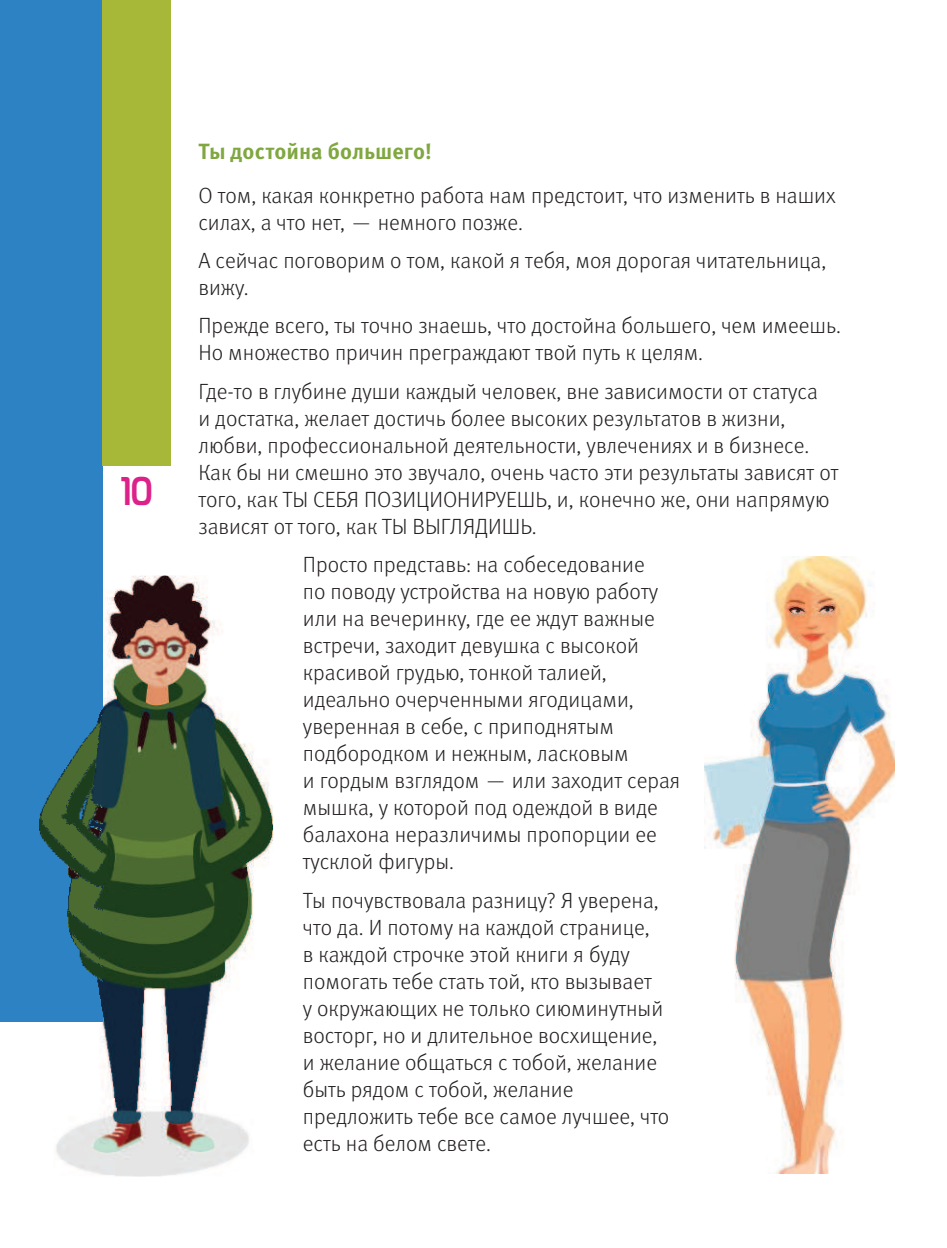
<style>
.page{position:relative;width:947px;height:1248px;background:#fff}
.page>*{position:absolute;margin:0;border:0;box-sizing:border-box;transform-origin:0 0}
.t1{font:700 40px "Magistral";color:#dd218b;scale:.85 1}
.t2{font:300 22px/27px "Meta Offc Pro";color:#231f20}
.t3{font:700 22px "Meta Offc Pro";color:#80a740}
</style>
<div class="page">
<div style="left:0;top:0;width:102px;height:1021px;background:#2d82c4"></div>
<div style="left:102px;top:0;width:69px;height:465px;background:#a7b839"></div>
<img style="left:704px;top:557px;width:191px;height:616px">
<img style="left:39px;top:575px;width:234px;height:601px">
<img style="left:39px;top:575px;width:63px;height:446px">
<h1 class="t1" style="left:121px;top:467px;width:38px">10</h1>
<p class="t3" style="left:198px;top:139px;width:235px">Ты достойна большего!</p>
<p class="t2" style="left:198px;top:183px;width:639px">О том, какая конкретно работа нам предстоит, что изменить в наших силах, а что нет, — немного позже.</p>
<p class="t2" style="left:198px;top:248px;width:629px">А сейчас поговорим о том, какой я тебя, моя дорогая читательница, вижу.</p>
<p class="t2" style="left:198px;top:313px;width:644px">Прежде всего, ты точно знаешь, что достойна большего, чем имеешь.<br>Но множество причин преграждают твой путь к целям.</p>
<p class="t2" style="left:198px;top:379px;width:641px">Где-то в глубине души каждый человек, вне зависимости от статуса<br>и достатка, желает достичь более высоких результатов в жизни, любви, профессиональной деятельности, увлечениях и в бизнесе.<br>Как бы ни смешно это звучало, очень часто эти результаты зависят от того, как ТЫ СЕБЯ ПОЗИЦИОНИРУЕШЬ, и, конечно же, они напрямую зависят от того, как ТЫ ВЫГЛЯДИШЬ.</p>
<p class="t2" style="left:303px;top:552px;width:379px">Просто представь: на собеседование<br>по поводу устройства на новую работу или на вечеринку, где ее ждут важные встречи, заходит девушка с высокой красивой грудью, тонкой талией, идеально очерченными ягодицами, уверенная в себе, с приподнятым подбородком и нежным, ласковым<br>и гордым взглядом — или заходит серая мышка, у которой под одеждой в виде балахона неразличимы пропорции ее тусклой фигуры.</p>
<p class="t2" style="left:303px;top:887px;width:368px">Ты почувствовала разницу? Я уверена, что да. И потому на каждой странице,<br>в каждой строчке этой книги я буду помогать тебе стать той, кто вызывает<br>у окружающих не только сиюминутный восторг, но и длительное восхищение, и желание общаться с тобой, желание быть рядом с тобой, желание предложить тебе все самое лучшее, что есть на белом свете.</p>
</div>
